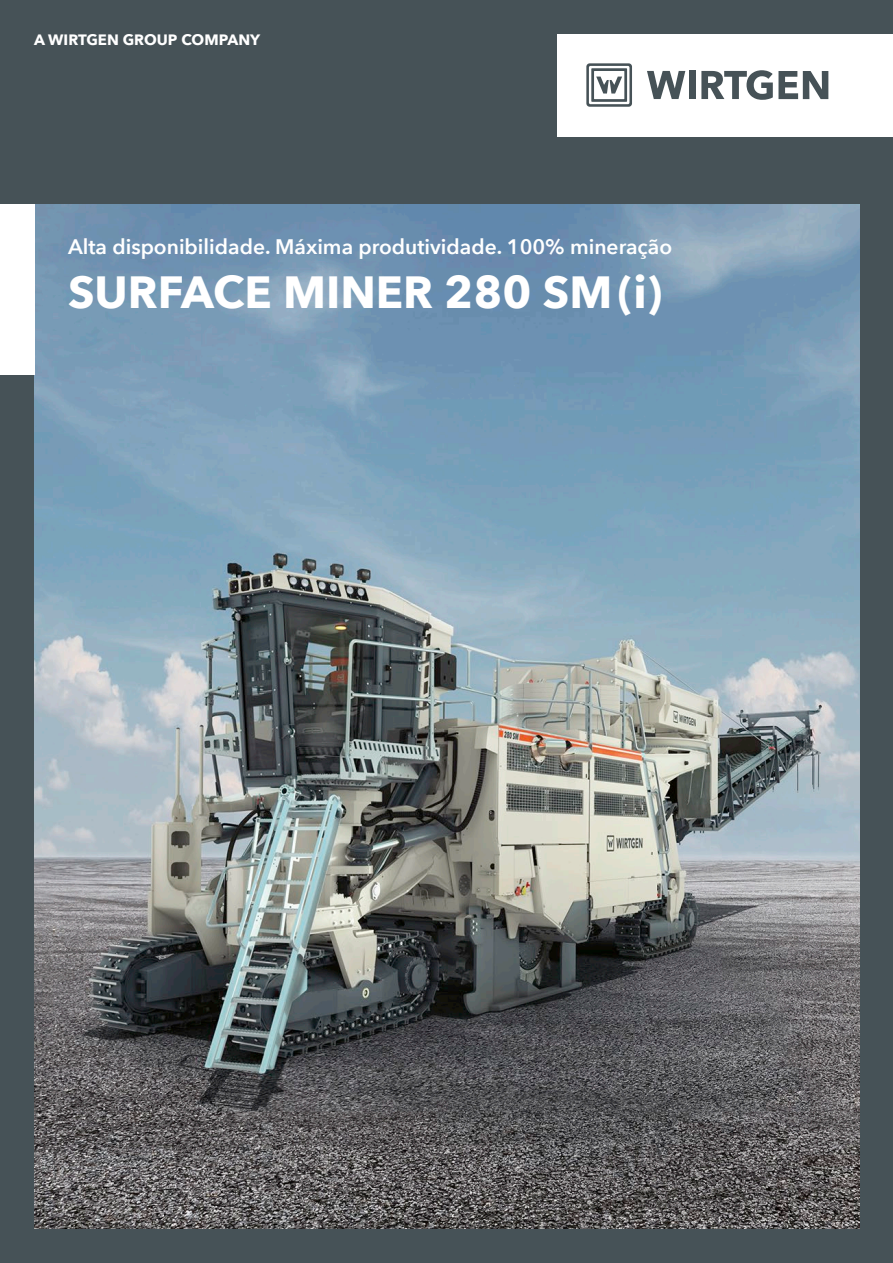
<style>
.page{position:relative;width:893px;height:1263px;background:#465257}
.page>*{position:absolute;margin:0;border:0;box-sizing:border-box;transform-origin:0 0}
.t1{font:700 45px "Avenir Next LT Pro";color:#fff}
.t2{font:600 21px "Avenir Next LT Pro";color:#fff}
.t3{font:700 15px "Avenir Next LT Pro";color:#fff}
</style>
<div class="page">
<img style="left:34px;top:204px;width:825px;height:1025px">
<div style="left:0;top:204px;width:34px;height:170px;background:#fff"></div>
<div style="left:557px;top:34px;width:336px;height:102px;background:#fff"></div>
<svg style="left:647px;top:71px;width:38px;height:28px"></svg>
<div style="left:689px;top:71px;width:6px;height:28px;background:#465257"></div>
<svg style="left:701px;top:70px;width:127px;height:30px"></svg>
<svg style="left:586px;top:63px;width:46px;height:44px"></svg>
<p class="t3" style="left:34px;top:31px;width:228px">A WIRTGEN GROUP COMPANY</p>
<p class="t2" style="left:68px;top:234px;width:606px">Alta disponibilidade. Máxima produtividade. 100% mineração</p>
<h1 class="t1" style="left:68px;top:265px;width:596px">SURFACE MINER 280 SM(i)</h1>
</div>
